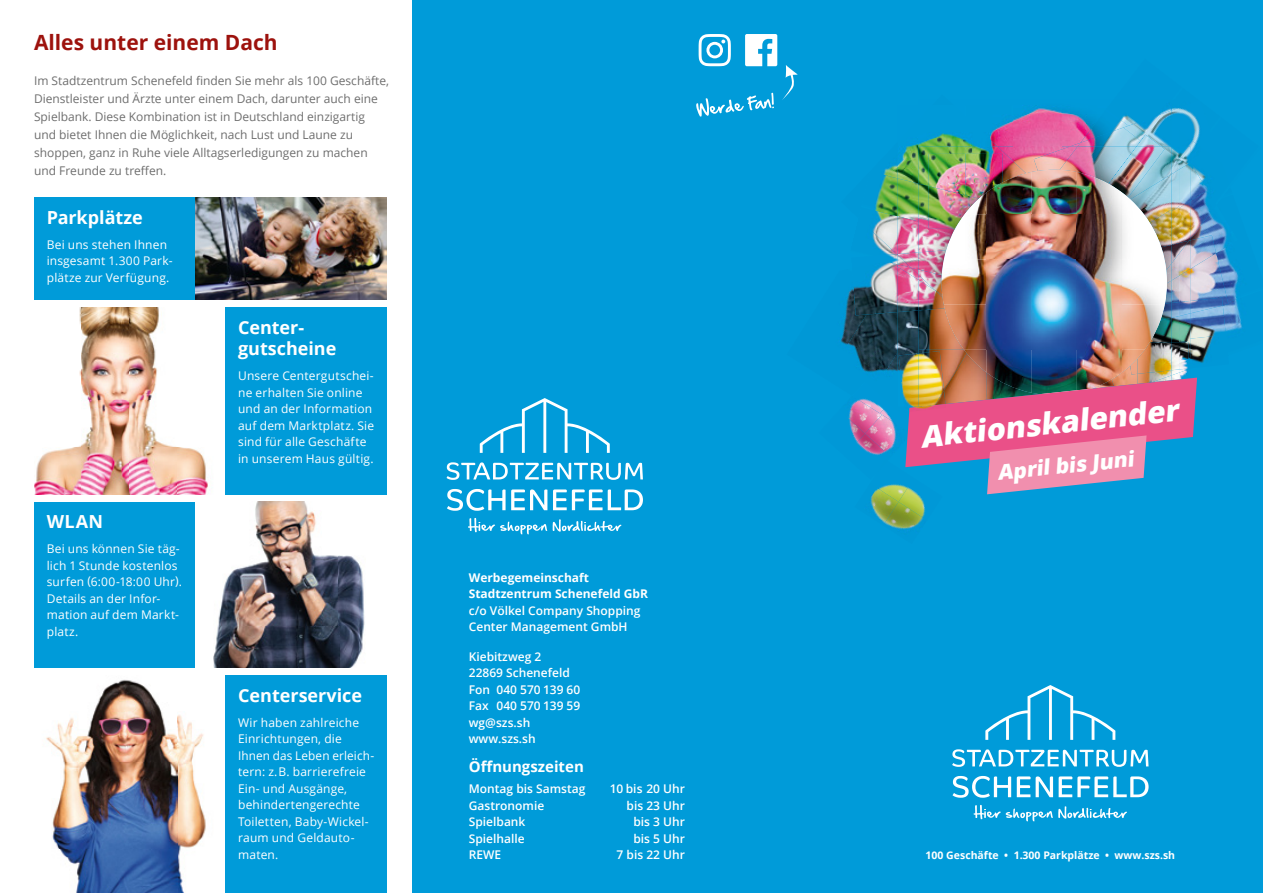
<style>
.page{position:relative;width:1263px;height:893px;background:#fff}
.page>*{position:absolute;margin:0;border:0;box-sizing:border-box;transform-origin:0 0}
.t1{font:italic 800 30px "Open Sans";color:#fff}
.t2{font:700 21px "Open Sans";color:#9d120d}
.t3{font:italic 800 21px "Open Sans";color:#fff}
.t4{font:700 18px/21.6px "Open Sans";color:#fff}
.t5{font:700 15px "Open Sans";color:#fff}
.t6{font:12px/16.5px "Open Sans";letter-spacing:.015em;color:#fff}
.t7{font:12px/18px "Open Sans";color:#6e6e6e}
.t8{font:600 12px/16.5px "Open Sans";color:#fff}
.t9{font:700 12px/16.5px "Open Sans";color:#fff}
.t10{font:700 10.5px "Open Sans";color:#fff}
</style>
<div class="page">
<div style="left:412px;top:0;width:851px;height:893px;background:#009bd9"></div>
<img style="left:845px;top:289px;width:7px;height:23px">
<img style="left:840px;top:312px;width:58px;height:63px">
<img style="left:874px;top:352px;width:24px;height:25px">
<img style="left:1228px;top:258px;width:11px;height:32px">
<img style="left:1226px;top:290px;width:16px;height:42px">
<svg style="left:1017px;top:776px;width:36px;height:21px"></svg>
<svg style="left:952px;top:776px;width:59px;height:22px"></svg>
<svg style="left:1059px;top:776px;width:89px;height:21px"></svg>
<svg style="left:952px;top:749px;width:196px;height:18px"></svg>
<svg style="left:985px;top:685px;width:130px;height:55px"></svg>
<svg style="left:973px;top:805px;width:154px;height:16px"></svg>
<svg style="left:447px;top:489px;width:100px;height:22px"></svg>
<svg style="left:553px;top:489px;width:90px;height:21px"></svg>
<svg style="left:446px;top:462px;width:197px;height:18px"></svg>
<svg style="left:480px;top:398px;width:130px;height:55px"></svg>
<svg style="left:468px;top:518px;width:79px;height:16px"></svg>
<svg style="left:553px;top:519px;width:68px;height:13px"></svg>
<div style="left:34px;top:197px;width:162px;height:102px;background:#009bd9"></div>
<img style="left:196px;top:197px;width:191px;height:102px">
<div style="left:34px;top:502px;width:162px;height:166px;background:#009bd9"></div>
<img style="left:213px;top:502px;width:152px;height:166px">
<img style="left:34px;top:307px;width:175px;height:187px">
<div style="left:225px;top:307px;width:162px;height:187px;background:#009bd9"></div>
<svg style="left:696px;top:34px;width:102px;height:83px"></svg>
<img style="left:46px;top:679px;width:160px;height:214px">
<div style="left:225px;top:675px;width:162px;height:218px;background:#009bd9"></div>
<img style="left:1179px;top:108px;width:21px;height:23px">
<img style="left:1188px;top:131px;width:20px;height:59px">
<img style="left:870px;top:484px;width:28px;height:38px">
<img style="left:898px;top:484px;width:26px;height:18px">
<img style="left:883px;top:502px;width:42px;height:27px">
<img style="left:850px;top:404px;width:30px;height:11px">
<img style="left:848px;top:410px;width:17px;height:23px">
<img style="left:865px;top:415px;width:32px;height:34px">
<img style="left:852px;top:433px;width:39px;height:22px">
<img style="left:852px;top:398px;width:28px;height:15px">
<img style="left:880px;top:406px;width:17px;height:25px">
<img style="left:1216px;top:220px;width:11px;height:33px">
<img style="left:1190px;top:163px;width:17px;height:27px">
<img style="left:1190px;top:190px;width:26px;height:45px">
<img style="left:884px;top:165px;width:14px;height:7px">
<img style="left:1190px;top:306px;width:36px;height:29px">
<img style="left:1190px;top:335px;width:24px;height:28px">
<img style="left:1190px;top:253px;width:38px;height:53px">
<img style="left:1190px;top:235px;width:26px;height:34px">
<img style="left:1190px;top:298px;width:33px;height:15px">
<img style="left:875px;top:172px;width:23px;height:35px">
<img style="left:872px;top:207px;width:26px;height:47px">
<img style="left:852px;top:264px;width:46px;height:51px">
<img style="left:1179px;top:147px;width:11px;height:16px">
<img style="left:1179px;top:163px;width:11px;height:38px">
<img style="left:1179px;top:201px;width:11px;height:38px">
<img style="left:1179px;top:316px;width:11px;height:43px">
<img style="left:1179px;top:342px;width:9px;height:26px">
<img style="left:1179px;top:276px;width:11px;height:40px">
<img style="left:1179px;top:254px;width:11px;height:22px">
<svg style="left:1179px;top:239px;width:11px;height:15px"></svg>
<img style="left:941px;top:170px;width:226px;height:225px;border-radius:50%">
<img style="left:1171px;top:108px;width:8px;height:62px">
<img style="left:1171px;top:170px;width:8px;height:36px">
<img style="left:1171px;top:206px;width:8px;height:37px">
<img style="left:1171px;top:318px;width:8px;height:50px">
<img style="left:1171px;top:280px;width:8px;height:38px">
<img style="left:1171px;top:263px;width:8px;height:17px">
<img style="left:1171px;top:243px;width:8px;height:20px">
<img style="left:898px;top:312px;width:20px;height:59px">
<img style="left:898px;top:144px;width:20px;height:34px">
<img style="left:898px;top:178px;width:20px;height:38px">
<img style="left:898px;top:216px;width:20px;height:36px">
<img style="left:898px;top:280px;width:20px;height:32px">
<svg style="left:887px;top:252px;width:31px;height:28px"></svg>
<img style="left:997px;top:105px;width:83px;height:42px">
<svg style="left:1070px;top:143px;width:7px;height:4px"></svg>
<img style="left:1080px;top:114px;width:43px;height:14px">
<img style="left:1123px;top:110px;width:48px;height:37px">
<img style="left:1077px;top:128px;width:64px;height:19px">
<img style="left:918px;top:128px;width:79px;height:19px">
<img style="left:1136px;top:135px;width:25px;height:12px">
<img style="left:1164px;top:147px;width:7px;height:27px">
<img style="left:1026px;top:147px;width:33px;height:26px">
<img style="left:1034px;top:147px;width:25px;height:23px">
<img style="left:1059px;top:147px;width:49px;height:37px">
<img style="left:918px;top:310px;width:26px;height:39px">
<img style="left:918px;top:349px;width:45px;height:19px">
<img style="left:1144px;top:174px;width:27px;height:41px">
<img style="left:1150px;top:209px;width:21px;height:36px">
<img style="left:918px;top:147px;width:54px;height:37px">
<img style="left:972px;top:147px;width:54px;height:25px">
<img style="left:1165px;top:321px;width:6px;height:21px">
<img style="left:1145px;top:342px;width:26px;height:26px">
<img style="left:1108px;top:147px;width:56px;height:50px">
<img style="left:1167px;top:283px;width:4px;height:20px">
<img style="left:1167px;top:270px;width:4px;height:13px">
<img style="left:1164px;top:245px;width:7px;height:25px">
<img style="left:1165px;top:303px;width:6px;height:18px">
<img style="left:918px;top:184px;width:10px;height:34px">
<img style="left:918px;top:218px;width:26px;height:32px">
<img style="left:918px;top:295px;width:26px;height:15px">
<img style="left:918px;top:275px;width:23px;height:20px">
<svg style="left:935px;top:290px;width:6px;height:7px"></svg>
<img style="left:918px;top:250px;width:26px;height:25px">
<img style="left:928px;top:154px;width:37px;height:32px">
<img style="left:965px;top:154px;width:38px;height:38px">
<img style="left:928px;top:186px;width:51px;height:42px">
<img style="left:964px;top:192px;width:22px;height:23px">
<img style="left:986px;top:172px;width:46px;height:43px">
<img style="left:1032px;top:170px;width:45px;height:2px">
<img style="left:1077px;top:172px;width:45px;height:43px">
<img style="left:1122px;top:192px;width:22px;height:23px">
<img style="left:944px;top:215px;width:220px;height:44px">
<img style="left:941px;top:259px;width:226px;height:45px">
<img style="left:944px;top:304px;width:221px;height:45px">
<img style="left:963px;top:349px;width:23px;height:19px">
<img style="left:986px;top:349px;width:91px;height:19px">
<img style="left:1077px;top:349px;width:45px;height:19px">
<img style="left:1122px;top:349px;width:23px;height:19px">
<svg style="left:905px;top:368px;width:292px;height:126px"></svg>
<img style="left:899px;top:353px;width:19px;height:54px">
<img style="left:944px;top:390px;width:1px;height:14px">
<img style="left:918px;top:351px;width:26px;height:53px">
<img style="left:909px;top:404px;width:37px;height:8px">
<h2 class="t2" style="left:34px;top:28px;width:245px">Alles unter einem Dach</h2>
<p class="t7" style="left:34px;top:71px;width:356px">Im Stadtzentrum Schenefeld finden Sie mehr als 100 Geschäfte, Dienstleister und Ärzte unter einem Dach, darunter auch eine Spielbank. Diese Kombination ist in Deutschland einzigartig und bietet Ihnen die Möglichkeit, nach Lust und Laune zu shoppen, ganz in Ruhe viele Alltagserledigungen zu machen und Freunde zu treffen.</p>
<h3 class="t4" style="left:47px;top:206px;width:98px">Parkplätze</h3>
<p class="t6" style="left:47px;top:236px;width:127px">Bei uns stehen Ihnen insgesamt 1.300 Park&shy;plätze zur Verfügung.</p>
<h3 class="t4" style="left:47px;top:510px;width:58px">WLAN</h3>
<p class="t6" style="left:47px;top:540px;width:137px">Bei uns können Sie täg&shy;lich 1 Stunde kosten los surfen (6:00-18:00 Uhr).<br>Details an der Infor&shy;mation auf dem Markt&shy;platz.</p>
<h3 class="t4" style="left:238px;top:316px;width:100px">Center&shy;gutscheine</h3>
<p class="t6" style="left:238px;top:367px;width:138px">Unsere Centergutschei&shy;ne erhalten Sie online und an der Information auf dem Marktplatz. Sie sind für alle Geschäfte in unserem Haus gültig.</p>
<h3 class="t4" style="left:238px;top:684px;width:125px">Centerservice</h3>
<p class="t6" style="left:238px;top:714px;width:138px">Wir haben zahlreiche<br>Einrichtungen, die<br>Ihnen das Leben erleich - tern: z. B. barrierefreie<br>Ein- und Ausgänge, behindertengerechte<br>Toiletten, Baby-Wickel&shy;raum und Geldauto&shy;maten.</p>
<p class="t9" style="left:469px;top:569px;width:181px">Werbegemeinschaft<br>Stadtzentrum Schenefeld GbR</p>
<p class="t8" style="left:469px;top:602px;width:173px">c/o Völkel Company Shopping<br>Center Management GmbH</p>
<p class="t8" style="left:469px;top:648px;width:113px">Kiebitzweg 2<br>22869 Schenefeld<br>Fon 040 570 139 60<br>Fax 040 570 139 59 wg@szs.sh www.szs.sh</p>
<p class="t5" style="left:469px;top:756px;width:117px">Öffnungszeiten</p>
<p class="t8" style="left:469px;top:780px;width:118px">Montag bis Samstag</p>
<p class="t8" style="left:610px;top:780px;width:77px">10 bis 20 Uhr</p>
<p class="t8" style="left:469px;top:797px;width:77px">Gastronomie</p>
<p class="t8" style="left:626px;top:797px;width:60px">bis 23 Uhr</p>
<p class="t8" style="left:469px;top:813px;width:58px">Spielbank</p>
<p class="t8" style="left:633px;top:813px;width:53px">bis 3 Uhr</p>
<p class="t8" style="left:469px;top:830px;width:57px">Spielhalle</p>
<p class="t8" style="left:633px;top:830px;width:53px">bis 5 Uhr</p>
<p class="t8" style="left:469px;top:846px;width:34px">REWE</p>
<p class="t8" style="left:617px;top:846px;width:70px">7 bis 22 Uhr</p>
<h1 class="t1" style="left:918px;top:414px;width:260px;rotate:-6deg">Aktionskalender</h1>
<h2 class="t3" style="left:996px;top:457px;width:139px;rotate:-6deg">April bis Juni</h2>
<p class="t10" style="left:925px;top:848px;width:251px">100 Geschäfte • 1.300 Parkplätze • www.szs.sh</p>
</div>
